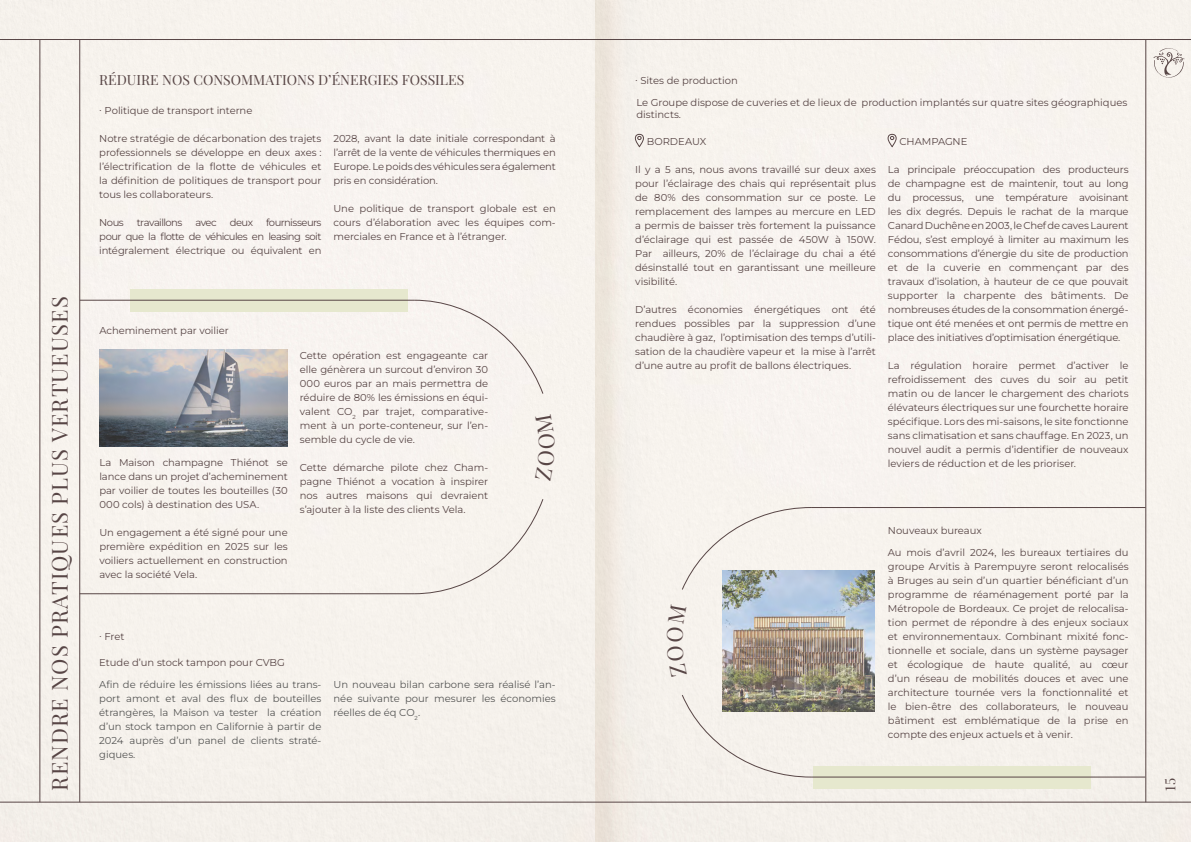
<style>
.page{position:relative;width:1191px;height:842px;background:#f7f2ed}
.page>*{position:absolute;margin:0;border:0;box-sizing:border-box;transform-origin:0 0}
.t1{font:22px "Playfair Display";letter-spacing:.05em;color:#584646}
.t2{font:14px "Playfair Display";color:#584646}
.t3{font:10px/14px "Montserrat";letter-spacing:-.005em;color:#584646;text-align:justify}
.t4{font:10px/14px "Montserrat";color:#575756;text-align:justify}
.t5{font:10px "Montserrat";letter-spacing:-.055em;color:#584646}
</style>
<div class="page">
<hr style="left:40px;top:40px;width:1px;height:762px;background:#584646">
<hr style="left:1145px;top:40px;width:1px;height:762px;background:#584646">
<hr style="left:0;top:802px;width:1191px;height:1px;background:#584646">
<hr style="left:0;top:39px;width:1191px;height:1px;background:#584646">
<hr style="left:80px;top:39px;width:1px;height:763px;background:#584646">
<svg style="left:1153px;top:47px;width:31px;height:31px"></svg>
<img style="left:722px;top:571px;width:152px;height:140px">
<img style="left:99px;top:349px;width:189px;height:97px">
<div style="left:813px;top:766px;width:278px;height:22px;background:#e6e8ce"></div>
<hr style="left:811px;top:777px;width:334px;height:1px;background:#584646">
<svg style="left:682px;top:695px;width:129px;height:82px"></svg>
<hr style="left:811px;top:507px;width:334px;height:1px;background:#584646">
<svg style="left:682px;top:507px;width:129px;height:83px"></svg>
<div style="left:130px;top:289px;width:278px;height:22px;background:#e6e8ce"></div>
<svg style="left:635px;top:134px;width:9px;height:13px"></svg>
<hr style="left:80px;top:300px;width:334px;height:1px;background:#584646">
<div style="left:414px;top:300px;width:129px;height:94px;background:#f8f3ef"></div>
<hr style="left:80px;top:594px;width:334px;height:1px;background:#584646">
<div style="left:414px;top:499px;width:129px;height:95px;background:#f7f3ed"></div>
<svg style="left:887px;top:134px;width:9px;height:13px"></svg>
<div style="left:666px;top:605px;width:21px;height:73px;background:#f6f2ec"></div>
<svg style="left:535px;top:414px;width:20px;height:67px"></svg>
<h1 class="t1" style="left:42px;top:791px;width:496px;rotate:-90deg">RENDRE NOS PRATIQUES PLUS VERTUEUSES</h1>
<h2 class="t2" style="left:99px;top:69px;width:366px">RÉDUIRE NOS CONSOMMATIONS D’ÉNERGIES FOSSILES</h2>
<p class="t3" style="left:99px;top:103px;width:155px">∙ Politique de transport interne</p>
<p class="t3" style="left:99px;top:131px;width:224px">Notre stratégie de décarbonation des trajets professionnels se développe en deux axes : l’électrification de la flotte de véhicules et la définition de politiques de transport pour tous les collaborateurs.</p>
<p class="t3" style="left:99px;top:215px;width:26px">Nous</p>
<p class="t5" style="left:137px;top:216px;width:47px">travaillons</p>
<p class="t3" style="left:195px;top:215px;width:23px">avec</p>
<p class="t3" style="left:230px;top:215px;width:25px">deux</p>
<p class="t3" style="left:99px;top:215px;width:224px;text-indent:167px">fournisseurs pour que la flotte de véhicules en leasing soit intégralement électrique ou équivalent en</p>
<p class="t3" style="left:333px;top:132px;width:224px">2028, avant la date initiale correspondant à l’arrêt de la vente de véhicules thermiques en Europe. Le poids des véhicules sera également pris en considération.</p>
<p class="t3" style="left:333px;top:202px;width:224px">Une politique de transport globale est en cours d’élaboration avec les équipes com&shy;merciales en France et à l’étranger.</p>
<p class="t3" style="left:99px;top:323px;width:131px">Acheminement par voilier</p>
<p class="t3" style="left:99px;top:455px;width:190px">La Maison champagne Thiénot se lance dans un projet d’acheminement par voilier de toutes les bouteilles (30<br>000 cols) à destination des USA.</p>
<p class="t3" style="left:99px;top:525px;width:190px">Un engagement a été signé pour une première expédition en 2025 sur les voiliers actuellement en construction avec la société Vela.</p>
<p class="t3" style="left:300px;top:348px;width:190px">Cette opération est engageante car elle génèrera un surcout d’environ 30<br>000 euros par an mais permettra de réduire de 80% les émissions en équi&shy;valent CO<sub>2</sub> par trajet, comparative&shy;ment à un porte-conteneur, sur l’en&shy;semble du cycle de vie.</p>
<p class="t3" style="left:300px;top:460px;width:190px">Cette démarche pilote chez Cham&shy;pagne Thiénot a vocation à inspirer nos autres maisons qui devraient s’ajouter à la liste des clients Vela.</p>
<p class="t3" style="left:99px;top:630px;width:27px">∙ Fret</p>
<p class="t3" style="left:99px;top:656px;width:187px">Etude d’un stock tampon pour CVBG</p>
<p class="t4" style="left:99px;top:678px;width:224px">Afin de réduire les émissions liées au trans&shy;port amont et aval des flux de bouteilles étrangères, la Maison va tester la création d’un stock tampon en Californie à partir de 2024 auprès d’un panel de clients straté&shy;giques.</p>
<p class="t4" style="left:333px;top:678px;width:224px">Un nouveau bilan carbone sera réalisé l’an&shy;née suivante pour mesurer les économies réelles de éq CO<sub>2</sub>.</p>
<p class="t3" style="left:635px;top:73px;width:104px">∙ Sites de production</p>
<p class="t3" style="left:636px;top:96px;width:492px;line-height:12px">Le Groupe dispose de cuveries et de lieux de production implantés sur quatre sites géographiques distincts.</p>
<p class="t3" style="left:647px;top:134px;width:61px">BORDEAUX</p>
<p class="t3" style="left:635px;top:162px;width:242px">Il y a 5 ans, nous avons travaillé sur deux axes pour l’éclairage des chais qui représentait plus de 80% des consommation sur ce poste. Le remplacement des lampes au mercure en LED a permis de baisser très fortement la puissance d’éclairage qui est passée de 450W à 150W.<br>Par ailleurs, 20% de l’éclairage du chai a été désinstallé tout en garantissant une meilleure visibilité.</p>
<p class="t3" style="left:635px;top:302px;width:242px">D’autres économies énergétiques ont été rendues possibles par la suppression d’une chaudière à gaz, l’optimisation des temps d’utili&shy;sation de la chaudière vapeur et la mise à l’arrêt d’une autre au profit de ballons électriques.</p>
<p class="t3" style="left:899px;top:134px;width:69px">CHAMPAGNE</p>
<p class="t3" style="left:888px;top:162px;width:242px">La principale préoccupation des producteurs de champagne est de maintenir, tout au long du processus, une température avoisinant les dix degrés. Depuis le rachat de la marque Canard Duchêne en 2003, le Chef de caves Laurent Fédou, s’est employé à limiter au maximum les consommations d’énergie du site de production et de la cuverie en commençant par des travaux d’isolation, à hauteur de ce que pouvait supporter la charpente des bâtiments. De nombreuses études de la consommation énergé&shy;tique ont été menées et ont permis de mettre en place des initiatives d’optimisation énergétique.</p>
<p class="t3" style="left:888px;top:358px;width:242px">La régulation horaire permet d’activer le refroidissement des cuves du soir au petit matin ou de lancer le chargement des chariots élévateurs électriques sur une fourchette horaire spécifique. Lors des mi-saisons, le site fonctionne sans climatisation et sans chauffage. En 2023, un nouvel audit a permis d’identifier de nouveaux leviers de réduction et de les prioriser.</p>
<p class="t3" style="left:888px;top:523px;width:95px">Nouveaux bureaux</p>
<p class="t3" style="left:888px;top:545px;width:242px">Au mois d’avril 2024, les bureaux tertiaires du groupe Arvitis à Parempuyre seront relocalisés à Bruges au sein d’un quartier bénéficiant d’un programme de réaménagement porté par la Métropole de Bordeaux. Ce projet de relocalisa&shy;tion permet de répondre à des enjeux sociaux et environnementaux. Combinant mixité fonc&shy;tionnelle et sociale, dans un système paysager et écologique de haute qualité, au cœur d’un réseau de mobilités douces et avec une architecture tournée vers la fonctionnalité et le bien-être des collaborateurs, le nouveau bâtiment est emblématique de la prise en compte des enjeux actuels et à venir.</p>
<h2 class="t2" style="left:1159px;top:791px;width:14px;rotate:-90deg">15</h2>
</div>
